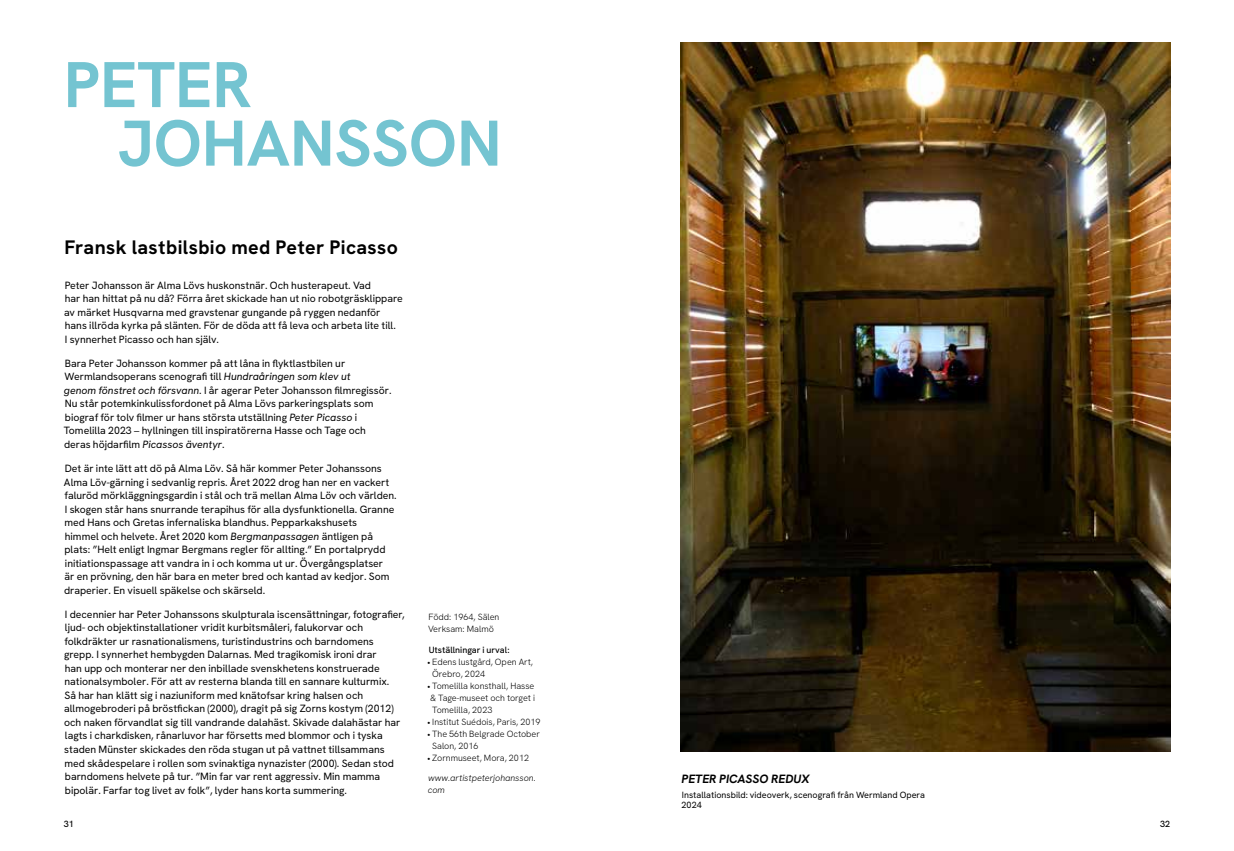
<style>
.page{position:relative;width:1234px;height:851px;background:#fff}
.page>*{position:absolute;margin:0;border:0;box-sizing:border-box;transform-origin:0 0}
.t1{font:700 64.5px/58.5px "HK Grotesk";color:#74c4d1}
.t2{font:700 19.5px "HK Grotesk";letter-spacing:.02em;color:#000}
.t3{font:italic 700 12px "HK Grotesk";color:#000}
.t4{font:10.5px/13.5px "HK Grotesk";color:#000}
.t5{font:300 9px/12px "HK Grotesk";color:#000}
.t6{font:9px/10.8px "HK Grotesk";color:#000}
.t7{font:italic 300 9px/12px "HK Grotesk";color:#000}
.t8{font:500 9px "HK Grotesk";color:#000}
.s1{font-style:italic}
</style>
<div class="page">
<img style="left:680px;top:43px;width:489px;height:707px">
<h1 class="t1" style="left:118px;top:54px;width:385px;text-indent:-54px">PETER<br>JOHANSSON</h1>
<h2 class="t2" style="left:64px;top:234px;width:335px">Fransk lastbilsbio med Peter Picasso</h2>
<p class="t4" style="left:64px;top:278px;width:340px">Peter Johansson är Alma Lövs huskonstnär. Och husterapeut. Vad<br>har han hittat på nu då? Förra året skickade han ut nio robotgräsklippare av märket Husqvarna med gravstenar gungande på ryggen nedanför hans illröda kyrka på slänten. För de döda att få leva och arbeta lite till.<br>I synnerhet Picasso och han själv.</p>
<p class="t4" style="left:64px;top:356px;width:329px">Bara Peter Johansson kommer på att låna in flyktlastbilen ur Wermlandsoperans scenografi till <span class="s1">Hundraåringen som klev ut<br>genom fönstret och försvann</span>. I år agerar Peter Johansson filmregissör.<br>Nu står potemkinkulissfordonet på Alma Lövs parkeringsplats som biograf för tolv filmer ur hans största utställning <span class="s1">Peter Picasso</span> i Tomelilla 2023 – hyllningen till inspiratörerna Hasse och Tage och deras höjdarfilm <span class="s1">Picassos äventyr</span>.</p>
<p class="t4" style="left:64px;top:461px;width:334px">Det är inte lätt att dö på Alma Löv. Så här kommer Peter Johanssons Alma Löv-gärning i sedvanlig repris. Året 2022 drog han ner en vackert faluröd mörkläggningsgardin i stål och trä mellan Alma Löv och världen.<br>I skogen står hans snurrande terapihus för alla dysfunktionella. Granne med Hans och Gretas infernaliska blandhus. Pepparkakshusets<br>himmel och helvete. Året 2020 kom <span class="s1">Bergmanpassagen</span> äntligen på plats: ”Helt enligt Ingmar Bergmans regler för allting.” En portalprydd initiationspassage att vandra in i och komma ut ur. Övergångsplatser<br>är en prövning, den här bara en meter bred och kantad av kedjor. Som draperier. En visuell späkelse och skärseld.</p>
<p class="t4" style="left:64px;top:607px;width:342px">I decennier har Peter Johanssons skulpturala iscensättningar, fotografier, ljud- och objektinstallationer vridit kurbitsmåleri, falukorvar och folkdräkter ur rasnationalismens, turistindustrins och barndomens grepp. I synnerhet hembygden Dalarnas. Med tragikomisk ironi drar<br>han upp och monterar ner den inbillade svenskhetens konstruerade nationalsymboler. För att av resterna blanda till en sannare kulturmix.<br>Så har han klätt sig i naziuniform med knätofsar kring halsen och allmogebroderi på bröstfickan (2000), dragit på sig Zorns kostym (2012) och naken förvandlat sig till vandrande dalahäst. Skivade dalahästar har lagts i charkdisken, rånarluvor har försetts med blommor och i tyska staden Münster skickades den röda stugan ut på vattnet tillsammans med skådespelare i rollen som svinaktiga nynazister (2000). Sedan stod barndomens helvete på tur. ”Min far var rent aggressiv. Min mamma bipolär. Farfar tog livet av folk”, lyder hans korta summering.</p>
<p class="t5" style="left:428px;top:611px;width:73px">Född: 1964, Sälen<br>Verksam: Malmö</p>
<p class="t8" style="left:428px;top:643px;width:82px">Utställningar i urval:</p>
<p class="t5" style="left:432px;top:655px;width:102px;text-indent:-5px">• Edens lustgård, Open Art,<br>Örebro, 2024</p>
<p class="t5" style="left:430px;top:679px;width:106px;text-align:justify;text-indent:-3px">• Tomelilla konsthall, Hasse &amp; Tage-museet och torget i Tomelilla, 2023</p>
<p class="t5" style="left:427px;top:715px;width:114px">• Institut Suédois, Paris, 2019</p>
<p class="t5" style="left:432px;top:727px;width:109px;text-indent:-5px">• The 56th Belgrade October<br>Salon, 2016</p>
<p class="t5" style="left:427px;top:751px;width:103px">• Zornmuseet, Mora, 2012</p>
<p class="t7" style="left:427px;top:771px;width:110px">www.artistpeterjohansson. com</p>
<p class="t3" style="left:681px;top:770px;width:129px">PETER PICASSO REDUX</p>
<p class="t6" style="left:681px;top:788px;width:245px">Installationsbild: videoverk, scenografi från Wermland Opera<br>2024</p>
<p class="t8" style="left:64px;top:818px;width:12px">31</p>
<p class="t8" style="left:1159px;top:818px;width:12px">32</p>
</div>
